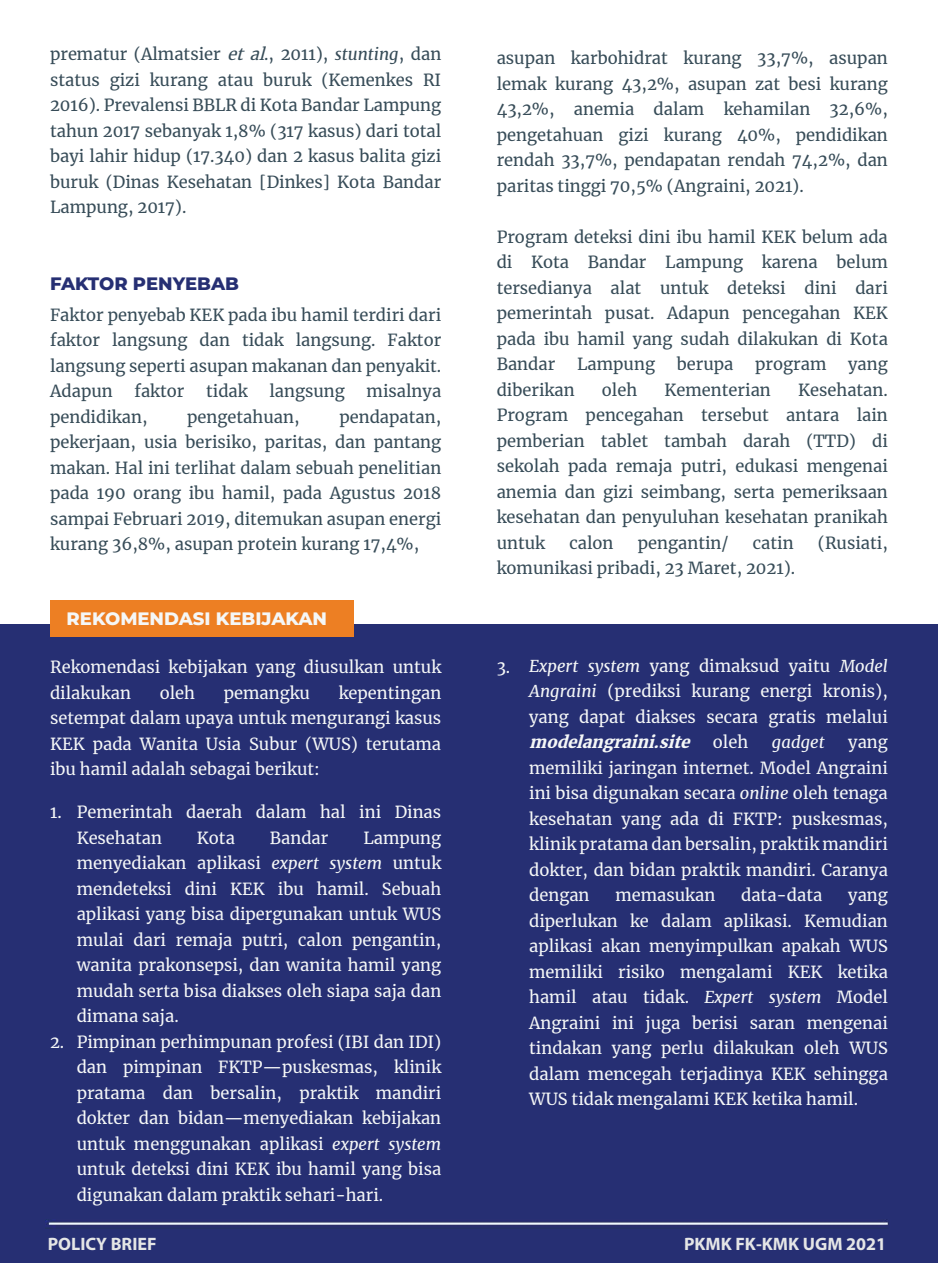
<style>
.page{position:relative;width:938px;height:1263px;background:#fff}
.page>*{position:absolute;margin:0;border:0;box-sizing:border-box;transform-origin:0 0}
.t1{font:700 18px "Myriad Pro";color:#e5e6e6}
.t2{font:800 18px "Montserrat";color:#f5f7f7}
.t3{font:800 18px "Montserrat";color:#262f73}
.t4{font:16.5px/25.5px "Merriweather";color:#374c58;text-align:justify}
.t5{font:16.5px/25.5px "Merriweather";color:#f5f7f7;text-align:justify}
.t6{font:italic 16.5px "Merriweather";color:#f5f7f7}
.s1{font-style:italic}
.s2{font-weight:900;font-style:italic}
</style>
<div class="page">
<div style="left:0;top:625px;width:938px;height:638px;background:#262f73"></div>
<div style="left:50px;top:600px;width:304px;height:36px;background:#ed7f23"></div>
<img style="left:46px;top:1220px;width:843px;height:7px">
<p class="t4" style="left:50px;top:41px;width:393px">prematur (Almatsier <span class="s1">etal</span>., 2011), <span class="s1">stunting</span>, dan status gizi kurang atau buruk (Kemenkes RI 2016). Prevalensi BBLR di Kota Bandar Lampung tahun 2017 sebanyak 1,8% (317 kasus) dari total bayi lahir hidup (17.340) dan 2 kasus balita gizi buruk (Dinas Kesehatan [Dinkes] Kota Bandar Lampung, 2017).</p>
<p class="t3" style="left:50px;top:270px;width:190px">FAKTOR PENYEBAB</p>
<p class="t4" style="left:50px;top:302px;width:393px">Faktor penyebab KEK pada ibu hamil terdiri dari faktor langsung dan tidak langsung. Faktor langsung seperti asupan makanan dan penyakit.<br>Adapun</p>
<p class="t4" style="left:134px;top:378px;width:52px">faktor</p>
<p class="t4" style="left:206px;top:378px;width:43px">tidak</p>
<p class="t4" style="left:269px;top:378px;width:77px">langsung</p>
<p class="t4" style="left:366px;top:378px;width:76px">misalnya</p>
<p class="t4" style="left:50px;top:403px;width:99px">pendidikan,</p>
<p class="t4" style="left:187px;top:403px;width:114px">pengetahuan,</p>
<p class="t4" style="left:50px;top:403px;width:393px;text-indent:289px">pendapatan, pekerjaan, usia berisiko, paritas, dan pantang makan. Hal ini terlihat dalam sebuah penelitian pada 190 orang ibu hamil, pada Agustus 2018 sampai Februari 2019, ditemukan asupan energi kurang 36,8%, asupan protein kurang 17,4%,</p>
<p class="t2" style="left:67px;top:605px;width:262px">REKOMENDASI KEBIJAKAN</p>
<p class="t5" style="left:50px;top:654px;width:393px">Rekomendasi kebijakan yang diusulkan untuk dilakukan</p>
<p class="t5" style="left:50px;top:680px;width:393px;text-indent:288px">kepentingan setempat dalam upaya untuk mengurangi kasus KEK pada Wanita Usia Subur (WUS) terutama ibu hamil adalah sebagai berikut:</p>
<p class="t5" style="left:77px;top:799px;width:366px">Pemerintah daerah dalam hal ini Dinas<br>Kesehatan</p>
<p class="t5" style="left:160px;top:680px;width:37px">oleh</p>
<p class="t5" style="left:224px;top:680px;width:88px">pemangku</p>
<p class="t5" style="left:50px;top:799px;width:13px">1.</p>
<p class="t5" style="left:197px;top:825px;width:39px">Kota</p>
<p class="t5" style="left:270px;top:825px;width:60px">Bandar</p>
<p class="t5" style="left:77px;top:825px;width:366px;text-align:left;text-indent:287px">Lampung menyediakan aplikasi <span class="s1">expert system</span> untuk mendeteksi dini KEK ibu hamil. Sebuah aplikasi yang bisa dipergunakan untuk WUS mulai dari remaja putri, calon pengantin, wanita prakonsepsi, dan wanita hamil yang mudah serta bisa diakses oleh siapa saja dan dimana saja.<br>Pimpinan perhimpunan profesi (IBI dan IDI) dan pimpinan FKTP—puskesmas, klinik pratama dan bersalin, praktik mandiri dokter dan bidan—menyediakan kebijakan untuk menggunakan aplikasi <span class="s1">expert system </span>untuk deteksi dini KEK ibu hamil yang bisa digunakan dalam praktik sehari-hari.</p>
<p class="t5" style="left:50px;top:1028px;width:16px">2.</p>
<p class="t1" style="left:48px;top:1232px;width:110px">POLICY BRIEF</p>
<p class="t4" style="left:496px;top:45px;width:393px">asupan karbohidrat kurang 33,7%, asupan lemak kurang 43,2%, asupan zat besi kurang 43,2%, anemia dalam kehamilan 32,6%, pengetahuan gizi kurang 40%, pendidikan rendah 33,7%, pendapatan rendah 74,2%, dan paritas tinggi 70,5% (Angraini, 2021).</p>
<p class="t4" style="left:496px;top:224px;width:393px">Program deteksi dini ibu hamil KEK belum ada di Kota Bandar Lampung karena belum tersedianya alat untuk deteksi dini dari pemerintah pusat. Adapun pencegahan KEK pada ibu hamil yang sudah dilakukan di Kota Bandar</p>
<p class="t4" style="left:577px;top:351px;width:79px">Lampung</p>
<p class="t4" style="left:676px;top:351px;width:58px">berupa</p>
<p class="t4" style="left:755px;top:351px;width:73px">program</p>
<p class="t4" style="left:848px;top:351px;width:41px">yang</p>
<p class="t4" style="left:496px;top:377px;width:393px;text-indent:301px">Kesehatan.<br>Program pencegahan tersebut antara lain pemberian tablet tambah darah (TTD) di sekolah pada remaja putri, edukasi mengenai anemia dan gizi seimbang, serta pemeriksaan kesehatan dan penyuluhan kesehatan pranikah untuk</p>
<p class="t4" style="left:496px;top:377px;width:79px">diberikan</p>
<p class="t4" style="left:602px;top:377px;width:37px">oleh</p>
<p class="t4" style="left:664px;top:377px;width:108px">Kementerian</p>
<p class="t4" style="left:569px;top:530px;width:46px">calon</p>
<p class="t4" style="left:637px;top:530px;width:92px">pengantin/</p>
<p class="t4" style="left:752px;top:530px;width:42px">catin</p>
<p class="t4" style="left:818px;top:530px;width:71px">(Rusiati,</p>
<p class="t4" style="left:496px;top:555px;width:300px">komunikasi pribadi, 23 Maret, 2021).</p>
<p class="t5" style="left:496px;top:654px;width:15px">3.</p>
<p class="t5" style="left:529px;top:653px;width:360px"><span class="s1">Expert system</span> yang dimaksud yaitu <span class="s1">Model Angraini</span> (prediksi kurang energi kronis), yang dapat diakses secara gratis melalui <span class="s2">modelangraini.site</span> o l e h</p>
<p class="t6" style="left:772px;top:731px;width:54px">gadget</p>
<p class="t5" style="left:529px;top:729px;width:360px;text-indent:319px">yang memiliki jaringan internet. Model Angraini ini bisa digunakan secara <span class="s1">online</span> oleh tenaga kesehatan yang ada di FKTP: puskesmas, klinik pratama dan bersalin, praktik mandiri dokter, dan bidan praktik mandiri. Caranya dengan</p>
<p class="t5" style="left:615px;top:882px;width:101px">memasukan</p>
<p class="t5" style="left:741px;top:882px;width:83px">data-data</p>
<p class="t5" style="left:529px;top:882px;width:360px;text-indent:319px">yang diperlukan ke dalam aplikasi. Kemudian aplikasi akan menyimpulkan apakah WUS memiliki risiko mengalami KEK ketika hamil atau tidak. <span class="s1">Expert system</span> Model Angraini ini juga berisi saran mengenai tindakan yang perlu dilakukan oleh WUS dalam mencegah terjadinya KEK sehingga WUS tidak mengalami KEK ketika hamil.</p>
<p class="t1" style="left:684px;top:1232px;width:204px">PKMK FK-KMK UGM 2021</p>
</div>
